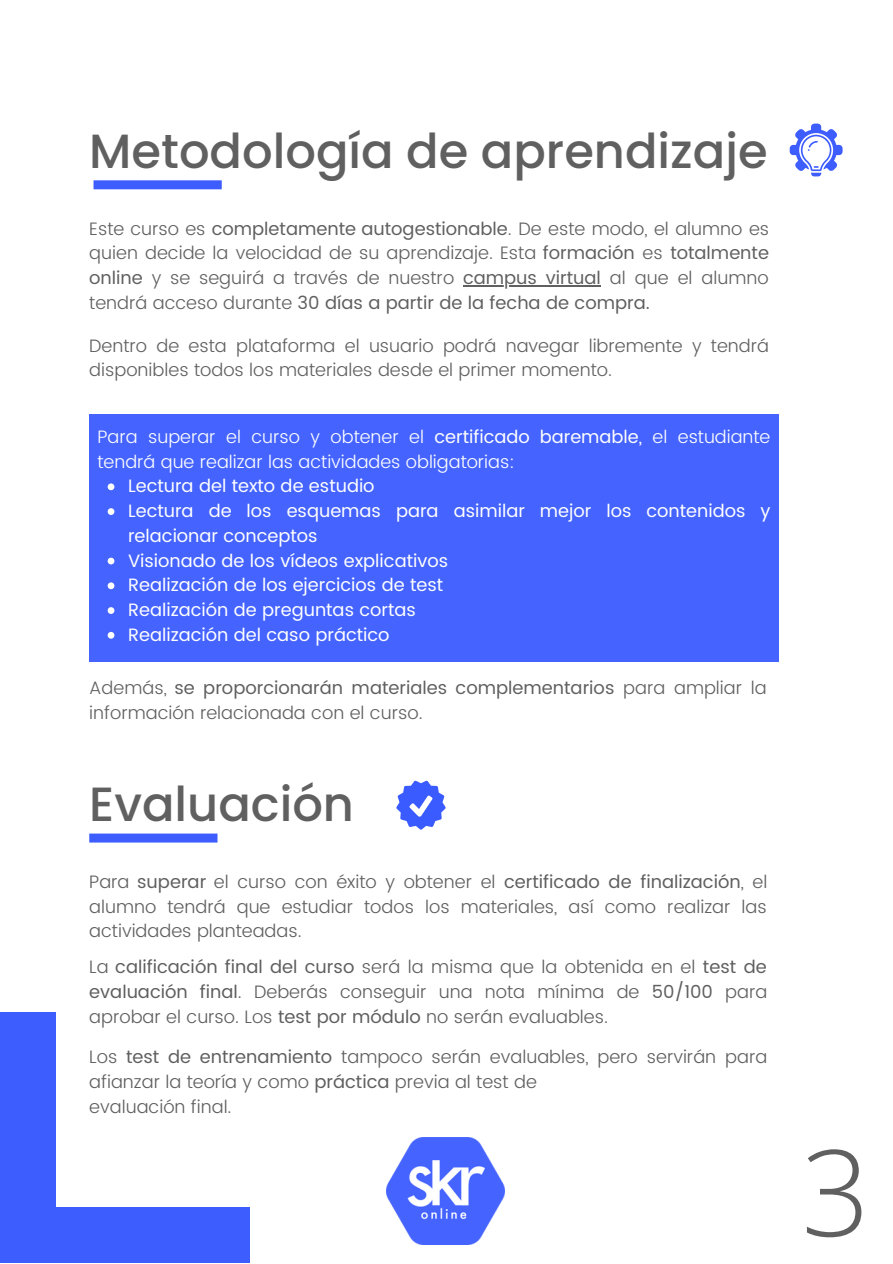
<style>
.page{position:relative;width:893px;height:1264px;background:#fff}
.page>*{position:absolute;margin:0;border:0;box-sizing:border-box;transform-origin:0 0}
.t1{font:300 119.85px "Open Sans";color:#606060}
.t2{font:500 48px "Poppins";color:#606060}
.t3{font:300 18px/24.8px "Poppins";color:#606060}
.t4{font:300 18px/24.8px "Poppins";color:#5f5f5f;text-align:justify}
.t5{font:17.85px/24.8px "Poppins";color:#fff}
.t6{font:300 17.85px/24.8px "Poppins";color:#fff}
.s1{font-weight:400}
</style>
<div class="page">
<div style="left:89px;top:414px;width:689px;height:247px;background:#4564ff"></div>
<svg style="left:108px;top:483px;width:6px;height:7px"></svg>
<svg style="left:108px;top:508px;width:6px;height:7px"></svg>
<svg style="left:108px;top:557px;width:6px;height:7px"></svg>
<svg style="left:108px;top:582px;width:6px;height:7px"></svg>
<svg style="left:108px;top:607px;width:6px;height:7px"></svg>
<svg style="left:108px;top:632px;width:6px;height:6px"></svg>
<img style="left:386px;top:1137px;width:118px;height:106px">
<div style="left:89px;top:833px;width:128px;height:9px;background:#3d5dff"></div>
<svg style="left:396px;top:780px;width:49px;height:49px"></svg>
<div style="left:93px;top:180px;width:129px;height:9px;background:#3d5dff"></div>
<svg style="left:789px;top:124px;width:53px;height:52px"></svg>
<hr style="left:463px;top:285px;width:138px;height:1px;background:#606060">
<div style="left:0;top:1207px;width:250px;height:55px;background:#3d5dff"></div>
<div style="left:0;top:1012px;width:55px;height:249px;background:#3d5dff"></div>
<p class="t2" style="left:89px;top:118px;width:679px">Metodología de aprendizaje</p>
<p class="t3" style="left:89px;top:216px;width:681px;text-align:justify">Este curso es <span class="s1">completamente autogestionable</span>. De este modo, el alumno es quien decide la velocidad de su aprendizaje. Esta <span class="s1">formación</span> es <span class="s1">totalmente online</span> y se seguirá a través de nuestro <span class="s1">campus virtual</span> al que el alumno tendrá acceso durante <span class="s1">30 días a partir de la fecha de compra.</span></p>
<p class="t3" style="left:89px;top:333px;width:681px">Dentro de esta plataforma el usuario podrá navegar libremente y tendrá disponibles todos los materiales desde el primer momento.</p>
<p class="t6" style="left:97px;top:424px;width:674px">Para superar el curso y obtener el <span class="s1">certificado baremable,</span> el estudiante tendrá que realizar las actividades obligatorias:</p>
<p class="t5" style="left:128px;top:474px;width:248px">Lectura del texto de estudio</p>
<p class="t5" style="left:128px;top:498px;width:644px">Lectura de los esquemas para asimilar mejor los contenidos y relacionar conceptos</p>
<p class="t5" style="left:128px;top:548px;width:321px">Visionado de los vídeos explicativos</p>
<p class="t5" style="left:128px;top:573px;width:316px">Realización de los ejercicios de test</p>
<p class="t5" style="left:128px;top:597px;width:289px">Realización de preguntas cortas</p>
<p class="t5" style="left:128px;top:622px;width:263px">Realización del caso práctico</p>
<p class="t3" style="left:89px;top:675px;width:679px">Además, <span class="s1">se proporcionarán materiales complementarios</span> para ampliar la información relacionada con el curso.</p>
<p class="t2" style="left:89px;top:771px;width:266px">Evaluación</p>
<p class="t4" style="left:89px;top:869px;width:679px">Para <span class="s1">superar</span> el curso con éxito y obtener el <span class="s1">certificado de finalización</span>, el alumno tendrá que estudiar todos los materiales, así como realizar las actividades planteadas.</p>
<p class="t4" style="left:89px;top:954px;width:679px">La <span class="s1">calificación final del curso</span> será la misma que la obtenida en el <span class="s1">test de evaluación final</span>. Deberás conseguir una nota mínima de <span class="s1">50/100</span> para aprobar el curso. Los <span class="s1">test por módulo</span> no serán evaluables.</p>
<p class="t4" style="left:89px;top:1044px;width:679px">Los <span class="s1">test de entrenamiento</span> tampoco serán evaluables, pero servirán para afianzar la teoría y como <span class="s1">práctica</span> previa al test de</p>
<p class="t4" style="left:89px;top:1094px;width:144px">evaluación final.</p>
<p class="t1" style="left:801px;top:1108px;width:70px">3</p>
</div>
